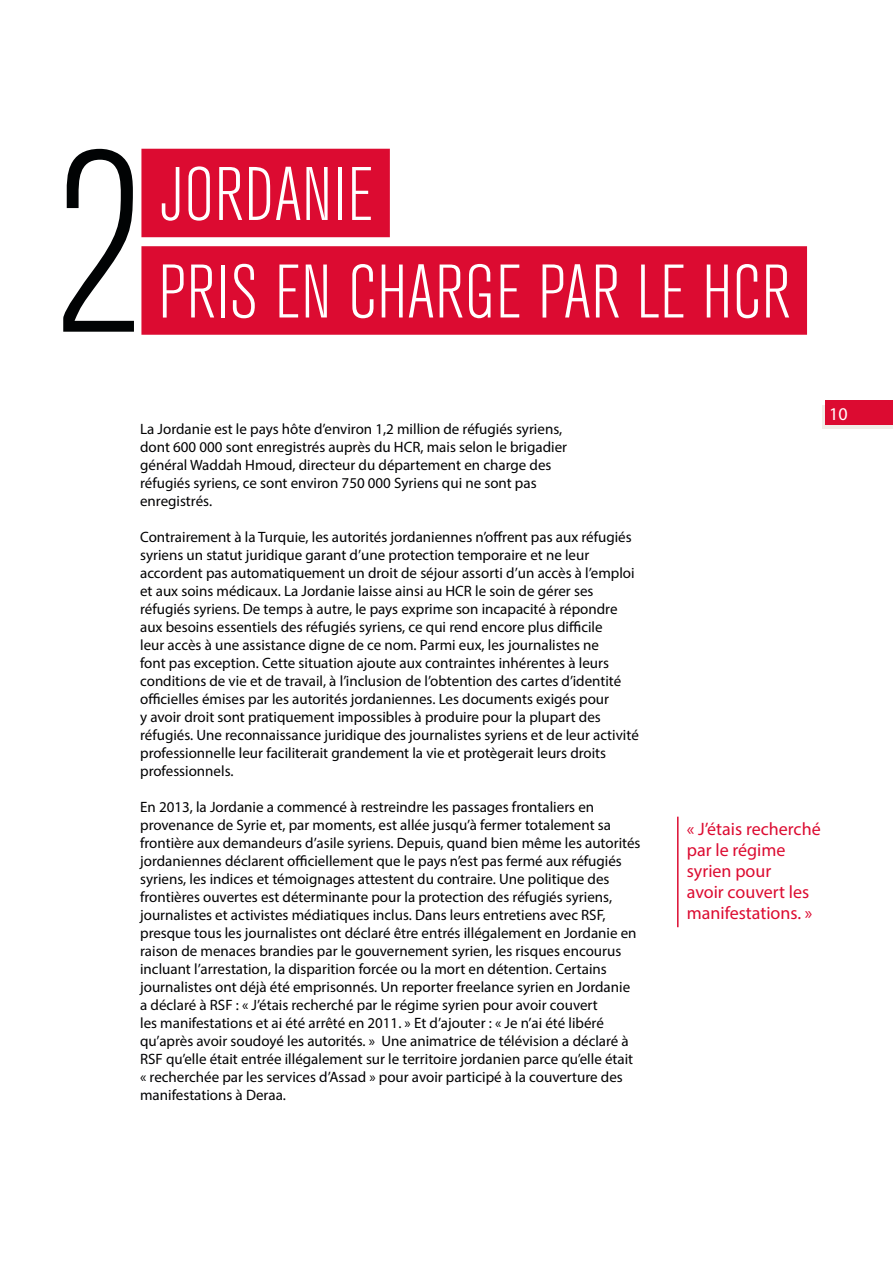
<style>
.page{position:relative;width:893px;height:1263px;background:#fff}
.page>*{position:absolute;margin:0;border:0;box-sizing:border-box;transform-origin:0 0}
.texte{font:300 condensed 75px "Akzidenz Grotesk BE";letter-spacing:.01em;color:#fff}
.t1{font:18px/21px "Myriad Pro";color:#dc0b31}
.t2{font:18px "Myriad Pro";color:#fff}
.t3{font:15px/18px "Myriad Pro";color:#020203}
</style>
<div class="page">
<div style="left:822px;top:405px;width:71px;height:24px;background:#f1ede8"></div>
<div style="left:826px;top:401px;width:67px;height:24px;background:#dc0b31"></div>
<div style="left:141px;top:149px;width:249px;height:88px;background:#dc0b31"></div>
<div style="left:141px;top:246px;width:666px;height:89px;background:#dc0b31"></div>
<svg style="left:63px;top:149px;width:71px;height:183px"></svg>
<hr style="left:677px;top:817px;width:2px;height:110px;background:#dc0b31">
<p class="texte" style="left:159px;top:154px;width:216px">JORDANIE</p>
<p class="texte" style="left:159px;top:251px;width:633px">PRIS EN CHARGE PAR LE HCR</p>
<p class="t3" style="left:140px;top:419px;width:428px">La Jordanie est le pays hôte d’environ 1,2 million de réfugiés syriens, dont 600 000 sont enregistrés auprès du HCR, mais selon le brigadier général Waddah Hmoud, directeur du département en charge des réfugiés syriens, ce sont environ 750 000 Syriens qui ne sont pas enregistrés.</p>
<p class="t3" style="left:140px;top:527px;width:500px">Contrairement à la Turquie, les autorités jordaniennes n’offrent pas aux réfugiés syriens un statut juridique garant d’une protection temporaire et ne leur accordent pas automatiquement un droit de séjour assorti d’un accès à l’emploi et aux soins médicaux. La Jordanie laisse ainsi au HCR le soin de gérer ses réfugiés syriens. De temps à autre, le pays exprime son incapacité à répondre aux besoins essentiels des réfugiés syriens, ce qui rend encore plus difficile<br>leur accès à une assistance digne de ce nom. Parmi eux, les journalistes ne<br>font pas exception. Cette situation ajoute aux contraintes inhérentes à leurs conditions de vie et de travail, à l’inclusion de l’obtention des cartes d’identité officielles émises par les autorités jordaniennes. Les documents exigés pour<br>y avoir droit sont pratiquement impossibles à produire pour la plupart des réfugiés. Une reconnaissance juridique des journalistes syriens et de leur activité professionnelle leur faciliterait grandement la vie et protègerait leurs droits professionnels.</p>
<p class="t3" style="left:140px;top:797px;width:502px">En 2013, la Jordanie a commencé à restreindre les passages frontaliers en provenance de Syrie et, par moments, est allée jusqu’à fermer totalement sa frontière aux demandeurs d’asile syriens. Depuis, quand bien même les autorités jordaniennes déclarent officiellement que le pays n’est pas fermé aux réfugiés syriens, les indices et témoignages attestent du contraire. Une politique des frontières ouvertes est déterminante pour la protection des réfugiés syriens, journalistes et activistes médiatiques inclus. Dans leurs entretiens avec RSF, presque tous les journalistes ont déclaré être entrés illégalement en Jordanie en raison de menaces brandies par le gouvernement syrien, les risques encourus incluant l’arrestation, la disparition forcée ou la mort en détention. Certains journalistes ont déjà été emprisonnés. Un reporter freelance syrien en Jordanie a déclaré à RSF : « J’étais recherché par le régime syrien pour avoir couvert<br>les manifestations et ai été arrêté en 2011. » Et d’ajouter : « Je n’ai été libéré qu’après avoir soudoyé les autorités. » Une animatrice de télévision a déclaré à RSF qu’elle était entrée illégalement sur le territoire jordanien parce qu’elle était « recherchée par les services d’Assad » pour avoir participé à la couverture des manifestations à Deraa.</p>
<p class="t2" style="left:829px;top:403px;width:20px">10</p>
<p class="t1" style="left:687px;top:818px;width:135px">« J’étais recherché par le régime syrien pour<br>avoir couvert les manifestations. »</p>
</div>
